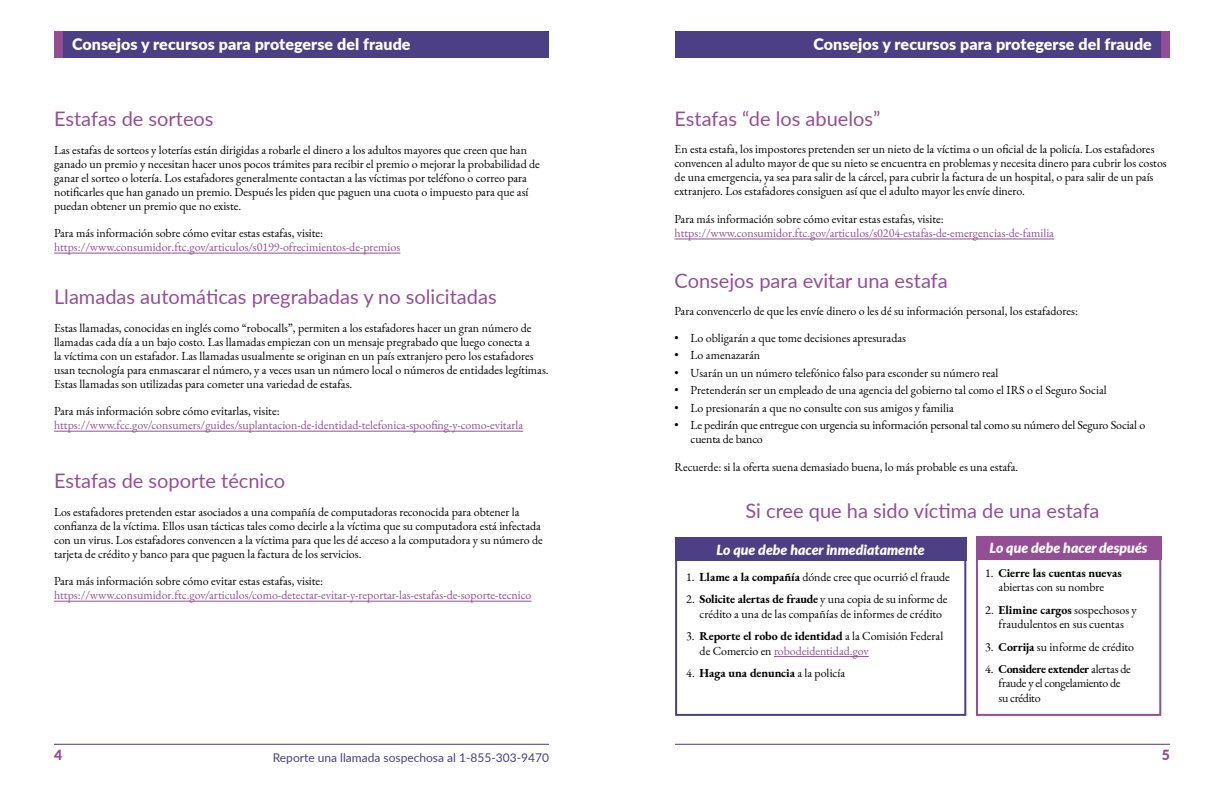
<style>
.page{position:relative;width:1224px;height:792px;background:#fff}
.page>*{position:absolute;margin:0;border:0;box-sizing:border-box;transform-origin:0 0}
.t1{font:20px "Lato";color:#944e96}
.t2{font:900 16px "Lato";letter-spacing:.005em;color:#fff}
.t3{font:italic 900 14px "Lato";color:#fff}
.t4{font:900 14px "Lato";color:#944e96}
.t5{font:12px/14px "EB Garamond";color:#000001}
.t6{font:12px "EB Garamond";color:#944e96}
.t7{font:700 12px/14.4px "EB Garamond";letter-spacing:-.01em;color:#000001;text-align:center}
.t8{font:12px/14.4px "EB Garamond";letter-spacing:-.03em;color:#000001}
.t9{font:12px "Lato";color:#4c3f83}
.s1{font-weight:700}
.s2{color:#944e96}
.s3{font-weight:400}
</style>
<div class="page">
<div style="left:63px;top:31px;width:486px;height:27px;background:#4c3f83"></div>
<div style="left:675px;top:31px;width:486px;height:27px;background:#4c3f83"></div>
<div style="left:54px;top:31px;width:9px;height:27px;background:#944e96"></div>
<div style="left:1161px;top:31px;width:9px;height:27px;background:#944e96"></div>
<div style="left:48px;top:737px;width:507px;height:14px;background:#f0c552;opacity:.35"></div>
<hr style="left:54px;top:744px;width:495px;height:1px;background:#4c3f83">
<div style="left:669px;top:737px;width:507px;height:14px;background:#f0c552;opacity:.35"></div>
<hr style="left:675px;top:744px;width:495px;height:1px;background:#4c3f83">
<hr style="left:54px;top:253px;width:346px;height:1px;background:#944e96">
<hr style="left:54px;top:431px;width:469px;height:1px;background:#944e96">
<hr style="left:54px;top:601px;width:477px;height:1px;background:#944e96">
<hr style="left:675px;top:239px;width:379px;height:1px;background:#944e96">
<div style="left:675px;top:537px;width:291px;height:179px;border:2px solid #4c3f83"></div>
<div style="left:976px;top:536px;width:185px;height:180px;border:2px solid #944e96"></div>
<hr style="left:774px;top:656px;width:95px;height:1px;background:#944e96">
<div style="left:675px;top:537px;width:291px;height:24px;background:#4c3f83"></div>
<div style="left:976px;top:536px;width:185px;height:24px;background:#944e96"></div>
<h2 class="t2" style="left:72px;top:32px;width:340px">Consejos y recursos para protegerse del fraude</h2>
<h2 class="t2" style="left:813px;top:32px;width:340px">Consejos y recursos para protegerse del fraude</h2>
<h1 class="t1" style="left:54px;top:105px;width:161px">Estafas de sorteos</h1>
<p class="t5" style="left:54px;top:143px;width:487px">Las estafas de sorteos y loterías están dirigidas a robarle el dinero a los adultos mayores que creen que han ganado un premio y necesitan hacer unos pocos trámites para recibir el premio o mejorar la probabilidad de ganar el sorteo o lotería. Los estafadores generalmente contactan a las víctimas por teléfono o correo para notificarles que han ganado un premio. Después les piden que paguen una cuota o impuesto para que así puedan obtener un premio que no existe.</p>
<p class="t5" style="left:54px;top:226px;width:271px">Para más información sobre cómo evitar estas estafas, visite:</p>
<p class="t6" style="left:54px;top:239px;width:348px">https://www.consumidor.ftc.gov/articulos/s0199-ofrecimientos-de-premios</p>
<h1 class="t1" style="left:54px;top:283px;width:444px">Llamadas automáticas pregrabadas y no solicitadas</h1>
<p class="t5" style="left:54px;top:321px;width:496px">Estas llamadas, conocidas en inglés como “robocalls”, permiten a los estafadores hacer un gran número de llamadas cada día a un bajo costo. Las llamadas empiezan con un mensaje pregrabado que luego conecta a<br>la víctima con un estafador. Las llamadas usualmente se originan en un país extranjero pero los estafadores usan tecnología para enmascarar el número, y a veces usan un número local o números de entidades legítimas.<br>Estas llamadas son utilizadas para cometer una variedad de estafas.</p>
<p class="t5" style="left:54px;top:404px;width:227px">Para más información sobre cómo evitarlas, visite:</p>
<p class="t6" style="left:54px;top:417px;width:471px">https://www.fcc.gov/consumers/guides/suplantacion-de-identidad-telefonica-spoofing-y-como-evitarla</p>
<h1 class="t1" style="left:54px;top:467px;width:233px">Estafas de soporte técnico</h1>
<p class="t5" style="left:54px;top:505px;width:490px">Los estafadores pretenden estar asociados a una compañía de computadoras reconocida para obtener la confianza de la víctima. Ellos usan tácticas tales como decirle a la víctima que su computadora está infectada con un virus. Los estafadores convencen a la víctima para que les dé acceso a la computadora y su número de tarjeta de crédito y banco para que paguen la factura de los servicios.</p>
<p class="t5" style="left:54px;top:574px;width:271px">Para más información sobre cómo evitar estas estafas, visite:</p>
<p class="t6" style="left:54px;top:587px;width:479px">https://www.consumidor.ftc.gov/articulos/como-detectar-evitar-y-reportar-las-estafas-de-soporte-tecnico</p>
<h1 class="t1" style="left:675px;top:104px;width:207px">Estafas “de los abuelos”</h1>
<p class="t5" style="left:675px;top:143px;width:494px">En esta estafa, los impostores pretenden ser un nieto de la víctima o un oficial de la policía. Los estafadores convencen al adulto mayor de que su nieto se encuentra en problemas y necesita dinero para cubrir los costos de una emergencia, ya sea para salir de la cárcel, para cubrir la factura de un hospital, o para salir de un país extranjero. Los estafadores consiguen así que el adulto mayor les envíe dinero.</p>
<p class="t5" style="left:675px;top:212px;width:271px">Para más información sobre cómo evitar estas estafas, visite:</p>
<p class="t6" style="left:675px;top:225px;width:381px">https://www.consumidor.ftc.gov/articulos/s0204-estafas-de-emergencias-de-familia</p>
<h1 class="t1" style="left:675px;top:266px;width:275px">Consejos para evitar una estafa</h1>
<p class="t5" style="left:675px;top:305px;width:405px">Para convencerlo de que les envíe dinero o les dé su información personal, los estafadores:</p>
<p class="t5" style="left:675px;top:331px;width:233px">• Lo obligarán a que tome decisiones apresuradas</p>
<p class="t5" style="left:675px;top:349px;width:87px">• Lo amenazarán</p>
<p class="t5" style="left:675px;top:366px;width:325px">• Usarán un un número telefónico falso para esconder su número real</p>
<p class="t5" style="left:675px;top:383px;width:434px">• Pretenderán ser un empleado de una agencia del gobierno tal como el IRS o el Seguro Social</p>
<p class="t5" style="left:675px;top:401px;width:281px">• Lo presionarán a que no consulte con sus amigos y familia</p>
<p class="t5" style="left:691px;top:418px;width:456px;text-indent:-16px">• Le pedirán que entregue con urgencia su información personal tal como su número del Seguro Social o cuenta de banco</p>
<p class="t5" style="left:675px;top:460px;width:345px">Recuerde: si la oferta suena demasiado buena, lo más probable es una estafa.</p>
<h1 class="t1" style="left:746px;top:497px;width:356px">Si cree que ha sido víctima de una estafa</h1>
<p class="t3" style="left:717px;top:539px;width:210px">Lo que debe hacer inmediatamente</p>
<p class="t3" style="left:990px;top:538px;width:160px">Lo que debe hacer después</p>
<p class="t5" style="left:686px;top:570px;width:265px">1. <span class="s1">Llame a la compañía</span> dónde cree que ocurrió el fraude</p>
<p class="t5" style="left:700px;top:592px;width:249px;line-height:14.4px;text-indent:-14px">2. <span class="s1">Solicite alertas de fraude</span> y una copia de su informe de crédito a una de las compañías de informes de crédito</p>
<p class="t5" style="left:700px;top:629px;width:245px;line-height:14.4px;text-indent:-14px">3. <span class="s1">Reporte el robo de identidad</span> a la Comisión Federal de Comercio en <span class="s2">robodeidentidad.gov</span></p>
<p class="t7" style="left:686px;top:666px;width:161px"><span class="s3">4.</span> Haga una denuncia <span class="s3">a la policía</span></p>
<p class="t7" style="left:985px;top:566px;width:138px"><span class="s3">1.</span> Cierre las cuentas nuevas <span class="s3">abiertas con su nombre</span></p>
<p class="t5" style="left:985px;top:603px;width:153px;line-height:14.4px;text-align:center">2. <span class="s1">Elimine cargos</span> sospechosos y fraudulentos en sus cuentas</p>
<p class="t5" style="left:985px;top:640px;width:151px">3. <span class="s1">Corrija</span> su informe de crédito</p>
<p class="t8" style="left:999px;top:662px;width:134px;text-indent:-14px">4. <span class="s1">Considere extender</span> alertas de fraude y el congelamiento de su crédito</p>
<p class="t4" style="left:54px;top:745px;width:10px">4</p>
<p class="t9" style="left:273px;top:749px;width:278px">Reporte una llamada sospechosa al 1-855-303-9470</p>
<p class="t4" style="left:1162px;top:745px;width:10px">5</p>
</div>
